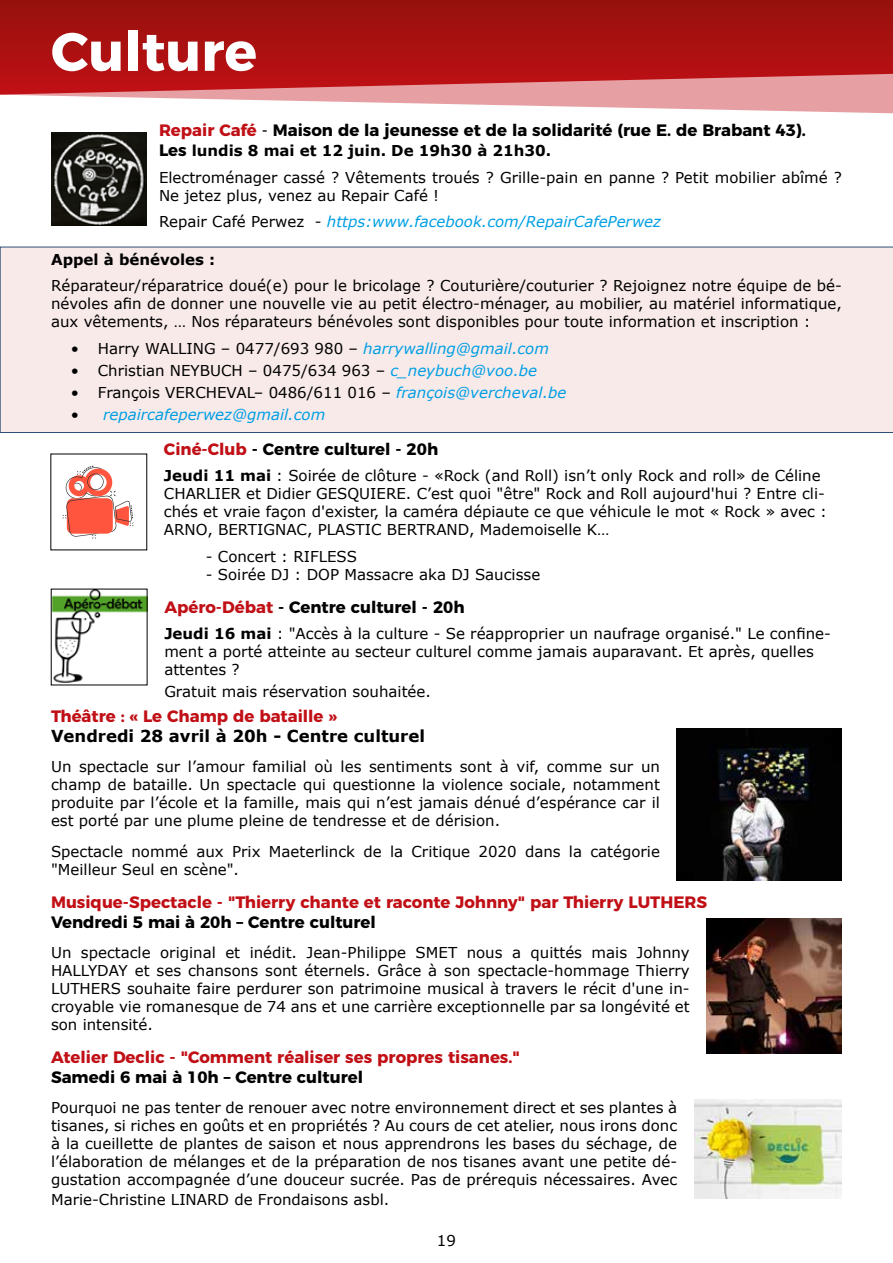
<style>
.page{position:relative;width:893px;height:1263px;background:#fff}
.page>*{position:absolute;margin:0;border:0;box-sizing:border-box;transform-origin:0 0}
.t1{font:700 54px "Montserrat";color:#fff}
.t2{font:700 16.5px "Montserrat";color:#000}
.t3{font:700 16.5px "Montserrat";color:#c10f16}
.t4{font:700 16.5px "Verdana";color:#000}
.t5{font:15px/18px "Verdana";color:#000}
.t6{font:italic 15px "Verdana";color:#009fe3}
.t7{font:700 15px "Verdana";color:#000}
.s1{color:#c10f16}
.s2{font-weight:400}
.s3{font-family:"Montserrat";font-weight:700;font-size:16.5px}
.s4{font-weight:700}
.s5{font-style:italic;color:#009fe3}
.s6{font-style:normal;color:#000}
</style>
<div class="page">
<div style="left:0;top:247px;width:893px;height:186px;background:#f9eaea"></div>
<svg style="left:20px;top:95px;width:873px;height:19px"></svg>
<svg style="left:0;top:0;width:893px;height:95px;background:#af2020"></svg>
<svg style="left:62px;top:466px;width:72px;height:73px"></svg>
<img style="left:53px;top:591px;width:92px;height:92px">
<img style="left:51px;top:132px;width:96px;height:93px">
<img style="left:707px;top:918px;width:135px;height:136px">
<img style="left:694px;top:1100px;width:148px;height:98px">
<img style="left:677px;top:729px;width:165px;height:151px">
<h1 class="t1" style="left:51px;top:7px;width:207px">Culture</h1>
<p class="t2" style="left:159px;top:117px;width:648px"><span class="s1">Repair Café</span> <span class="s2">-</span> Maison de la jeunesse et de la solidarité (rue E. de Brabant 43).</p>
<p class="t5" style="left:159px;top:137px;width:684px;line-height:26.5px"><span class="s3">Les</span> <span class="s4">lundis 8 mai et 12 juin. De 19h30 à 21h30.<br></span>Electroménager cassé ? Vêtements troués ? Grille-pain en panne ? Petit mobilier abîmé ?</p>
<p class="t5" style="left:159px;top:182px;width:504px;line-height:26.5px">Ne jetez plus, venez au Repair Café !<br>Repair Café Perwez - <span class="s5">https:www.facebook.com/RepairCafePerwez</span></p>
<p class="t7" style="left:51px;top:248px;width:166px">Appel à bénévoles :</p>
<p class="t5" style="left:51px;top:276px;width:792px;text-align:justify">Réparateur/réparatrice doué(e) pour le bricolage ? Couturière/couturier ? Rejoignez notre équipe de bé&shy;névoles afin de donner une nouvelle vie au petit électro-ménager, au mobilier, au matériel informatique, aux vêtements, … Nos réparateurs bénévoles sont disponibles pour toute information et inscription :</p>
<p class="t5" style="left:71px;top:339px;width:480px">• Harry WALLING – 0477/693 980 – <span class="s5">harrywalling@gmail.com</span></p>
<p class="t5" style="left:71px;top:361px;width:468px">• Christian NEYBUCH – 0475/634 963 – <span class="s5">c_neybuch@voo.be</span></p>
<p class="t5" style="left:71px;top:383px;width:497px">• François VERCHEVAL– 0486/611 016 – <span class="s5">françois@vercheval.be</span></p>
<p class="t6" style="left:71px;top:405px;width:256px"><span class="s6">•</span> repaircafeperwez@gmail.com</p>
<p class="t2" style="left:164px;top:435px;width:276px"><span class="s1">Ciné-Club</span> - Centre culturel - 20h</p>
<p class="t5" style="left:164px;top:467px;width:665px"><span class="s4">Jeudi 11 mai</span> : Soirée de clôture - «Rock (and Roll) isn’t only Rock and roll» de Céline CHARLIER et Didier GESQUIERE. C’est quoi "être" Rock and Roll aujourd'hui ? Entre cli&shy;chés et vraie façon d'exister, la caméra dépiaute ce que véhicule le mot « Rock » avec :<br>ARNO, BERTIGNAC, PLASTIC BERTRAND, Mademoiselle K…</p>
<p class="t5" style="left:206px;top:547px;width:153px">- Concert : RIFLESS</p>
<p class="t5" style="left:206px;top:565px;width:336px">- Soirée DJ : DOP Massacre aka DJ Saucisse</p>
<p class="t2" style="left:164px;top:593px;width:302px"><span class="s1">Apéro-Débat</span> - Centre culturel - 20h</p>
<p class="t5" style="left:164px;top:624px;width:668px"><span class="s4">Jeudi 16 mai</span> : "Accès à la culture - Se réapproprier un naufrage organisé." Le confine&shy;ment a porté atteinte au secteur culturel comme jamais auparavant. Et après, quelles attentes ?</p>
<p class="t5" style="left:164px;top:683px;width:268px">Gratuit mais réservation souhaitée.</p>
<p class="t3" style="left:51px;top:702px;width:287px">Théâtre : « Le Champ de bataille »</p>
<p class="t4" style="left:51px;top:724px;width:376px">Vendredi 28 avril à 20h - Centre culturel</p>
<p class="t5" style="left:51px;top:758px;width:610px;text-align:justify">Un spectacle sur l’amour familial où les sentiments sont à vif, comme sur un champ de bataille. Un spectacle qui questionne la violence sociale, notamment produite par l’école et la famille, mais qui n’est jamais dénué d’espérance car il est porté par une plume pleine de tendresse et de dérision.</p>
<p class="t5" style="left:51px;top:842px;width:610px">Spectacle nommé aux Prix Maeterlinck de la Critique 2020 dans la catégorie "Meilleur Seul en scène".</p>
<p class="t3" style="left:51px;top:888px;width:658px">Musique-Spectacle - "Thierry chante et raconte Johnny" par Thierry LUTHERS</p>
<p class="t2" style="left:51px;top:908px;width:326px">Vendredi 5 mai à 20h – Centre culturel</p>
<p class="t5" style="left:51px;top:944px;width:640px;text-align:justify">Un spectacle original et inédit. Jean-Philippe SMET nous a quittés mais Johnny HALLYDAY et ses chansons sont éternels. Grâce à son spectacle-hommage Thierry LUTHERS souhaite faire perdurer son patrimoine musical à travers le récit d'une in&shy;croyable vie romanesque de 74 ans et une carrière exceptionnelle par sa longévité et son intensité.</p>
<p class="t3" style="left:51px;top:1043px;width:470px">Atelier Declic - "Comment réaliser ses propres tisanes."</p>
<p class="t2" style="left:51px;top:1063px;width:314px">Samedi 6 mai à 10h – Centre culturel</p>
<p class="t5" style="left:51px;top:1099px;width:628px;text-align:justify">Pourquoi ne pas tenter de renouer avec notre environnement direct et ses plantes à tisanes, si riches en goûts et en propriétés ? Au cours de cet atelier, nous irons donc à la cueillette de plantes de saison et nous apprendrons les bases du séchage, de l’élaboration de mélanges et de la préparation de nos tisanes avant une petite dé&shy;gustation accompagnée d’une douceur sucrée. Pas de prérequis nécessaires. Avec</p>
<p class="t5" style="left:51px;top:1191px;width:340px">Marie-Christine LINARD de Frondaisons asbl.</p>
<p class="t5" style="left:437px;top:1231px;width:21px">19</p>
</div>
